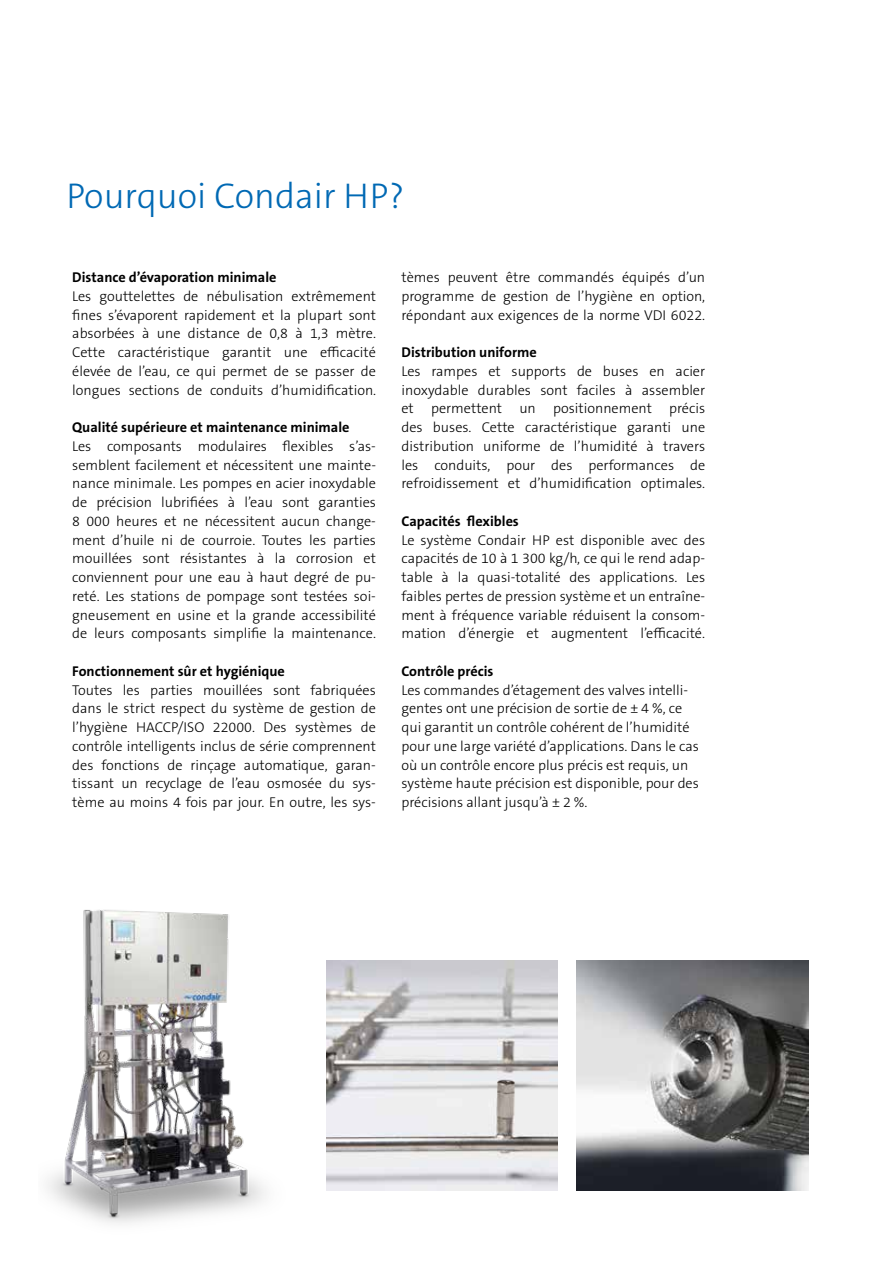
<style>
.page{position:relative;width:893px;height:1263px;background:#fff}
.page>*{position:absolute;margin:0;border:0;box-sizing:border-box;transform-origin:0 0}
.t1{font:300 36px "The Sans B W3";color:#0069b4}
.t2{font:300 14.25px/18.8px "The Sans B W3";color:#000;text-align:justify}
.t3{font:700 14.25px "The Sans B W7";color:#000}
</style>
<div class="page">
<img style="left:326px;top:961px;width:231px;height:230px">
<img style="left:577px;top:961px;width:231px;height:230px">
<img style="left:47px;top:910px;width:219px;height:314px">
<h1 class="t1" style="left:67px;top:173px;width:339px">Pourquoi Condair HP?</h1>
<p class="t3" style="left:72px;top:268px;width:206px">Distance d’évaporation minimale</p>
<p class="t2" style="left:72px;top:287px;width:305px">Les gouttelettes de nébulisation extrêmement fines s’évaporent rapidement et la plupart sont absorbées à une distance de 0,8 à 1,3 mètre.<br>Cette caractéristique garantit une efficacité élevée de l’eau, ce qui permet de se passer de longues sections de conduits d’humidification.</p>
<p class="t3" style="left:72px;top:418px;width:279px">Qualité supérieure et maintenance minimale</p>
<p class="t2" style="left:72px;top:437px;width:305px">Les composants modulaires flexibles s’as&shy;semblent facilement et nécessitent une mainte&shy;nance minimale. Les pompes en acier inoxydable de précision lubrifiées à l’eau sont garanties 8 000 heures et ne nécessitent aucun change&shy;ment d’huile ni de courroie. Toutes les parties mouillées sont résistantes à la corrosion et conviennent pour une eau à haut degré de pu&shy;reté. Les stations de pompage sont testées soi&shy;gneusement en usine et la grande accessibilité de leurs composants simplifie la maintenance.</p>
<p class="t3" style="left:72px;top:662px;width:214px">Fonctionnement sûr et hygiénique</p>
<p class="t2" style="left:72px;top:680px;width:305px">Toutes les parties mouillées sont fabriquées dans le strict respect du système de gestion de l’hygiène HACCP/ISO 22000. Des systèmes de contrôle intelligents inclus de série comprennent des fonctions de rinçage automatique, garan&shy;tissant un recyclage de l’eau osmosée du sys&shy;tème au moins 4 fois par jour. En outre, les sys-</p>
<p class="t2" style="left:401px;top:268px;width:305px">tèmes peuvent être commandés équipés d’un programme de gestion de l’hygiène en option, répondant aux exigences de la norme VDI 6022.</p>
<p class="t3" style="left:401px;top:343px;width:137px">Distribution uniforme</p>
<p class="t2" style="left:401px;top:362px;width:305px">Les rampes et supports de buses en acier inoxydable durables sont faciles à assembler et permettent un positionnement précis des buses. Cette caractéristique garanti une distribution uniforme de l’humidité à travers les conduits, pour des performances de refroidissement et d’humidification optimales.</p>
<p class="t3" style="left:401px;top:512px;width:119px">Capacités flexibles</p>
<p class="t2" style="left:401px;top:530px;width:305px">Le système Condair HP est disponible avec des capacités de 10 à 1 300 kg/h, ce qui le rend adap&shy;table à la quasi-totalité des applications. Les faibles pertes de pression système et un entraîne&shy;ment à fréquence variable réduisent la consom&shy;mation d’énergie et augmentent l’efficacité.</p>
<p class="t3" style="left:401px;top:662px;width:94px">Contrôle précis</p>
<p class="t2" style="left:401px;top:681px;width:299px;text-align:left">Les commandes d’étagement des valves intelli&shy;gentes ont une précision de sortie de ± 4 %, ce qui garantit un contrôle cohérent de l’humidité pour une large variété d’applications. Dans le cas où un contrôle encore plus précis est requis, un système haute précision est disponible, pour des précisions allant jusqu’à ± 2 %.</p>
</div>
